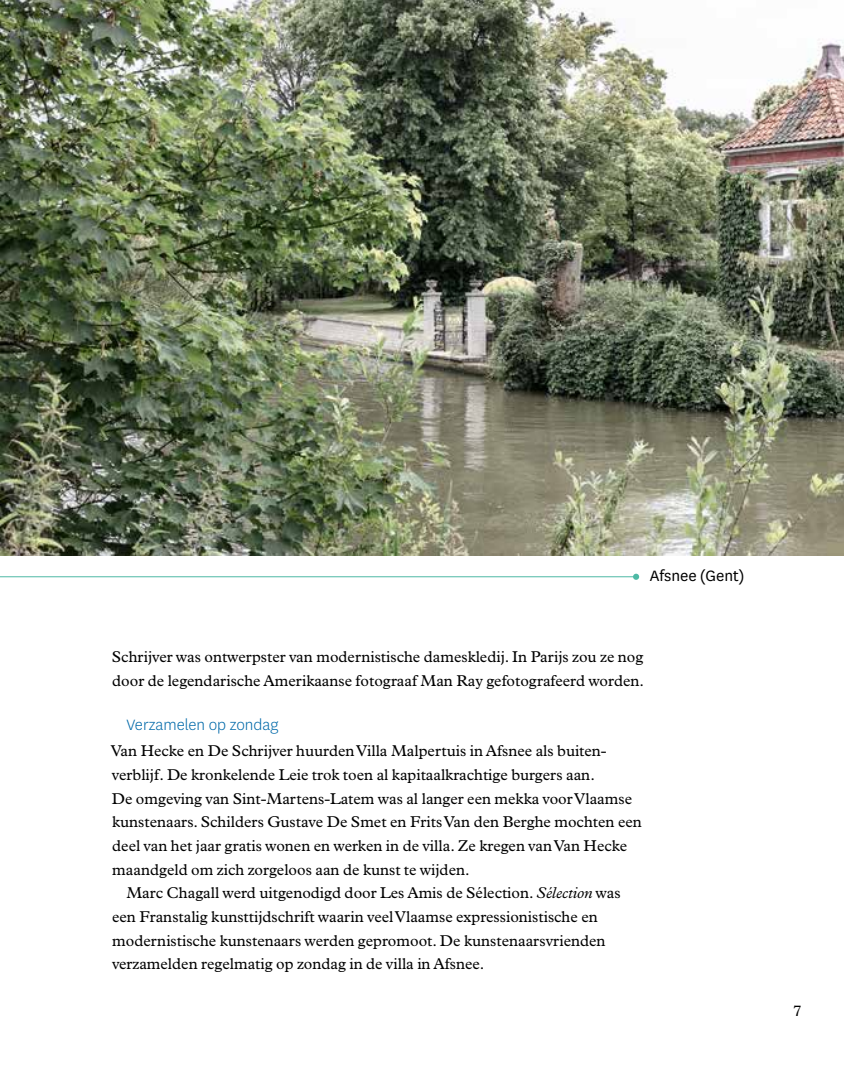
<style>
.page{position:relative;width:844px;height:1092px;background:#fff}
.page>*{position:absolute;margin:0;border:0;box-sizing:border-box;transform-origin:0 0}
.t1{font:300 17.5px "National";color:#0069a9}
.t2{font:17.5px "National";color:#000}
.t3{font:15.75px/23.6px "Plantin MT Pro";color:#000}
.s1{font-style:italic}
</style>
<div class="page">
<svg style="left:0;top:573px;width:639px;height:7px"></svg>
<img style="left:0;top:0;width:843px;height:556px">
<p class="t2" style="left:649px;top:564px;width:96px">Afsnee (Gent)</p>
<p class="t3" style="left:112px;top:645px;width:533px">Schrijver was ontwerpster van modernistische dameskledij. In Parijs zou ze nog door de legendarische Amerikaanse fotograaf Man Ray gefotografeerd worden.</p>
<p class="t1" style="left:126px;top:714px;width:153px">Verzamelen op zondag</p>
<p class="t3" style="left:111px;top:739px;width:532px">Van Hecke en De Schrijver huurden Villa Malpertuis in Afsnee als buiten&shy;verblijf. De kronkelende Leie trok toen al kapitaalkrachtige burgers aan.<br>De omgeving van Sint-Martens-Latem was al langer een mekka voor Vlaamse kunstenaars. Schilders Gustave De Smet en Frits Van den Berghe mochten een deel van het jaar gratis wonen en werken in de villa. Ze kregen van Van Hecke maandgeld om zich zorgeloos aan de kunst te wijden.</p>
<p class="t3" style="left:112px;top:881px;width:510px;text-indent:14px">Marc Chagall werd uitgenodigd door Les Amis de Sélection. <span class="s1">Sélection</span> was een Franstalig kunsttijdschrift waarin veel Vlaamse expressionistische en modernistische kunstenaars werden gepromoot. De kunstenaarsvrienden verzamelden regelmatig op zondag in de villa in Afsnee.</p>
<p class="t3" style="left:792px;top:999px;width:10px">7</p>
</div>
